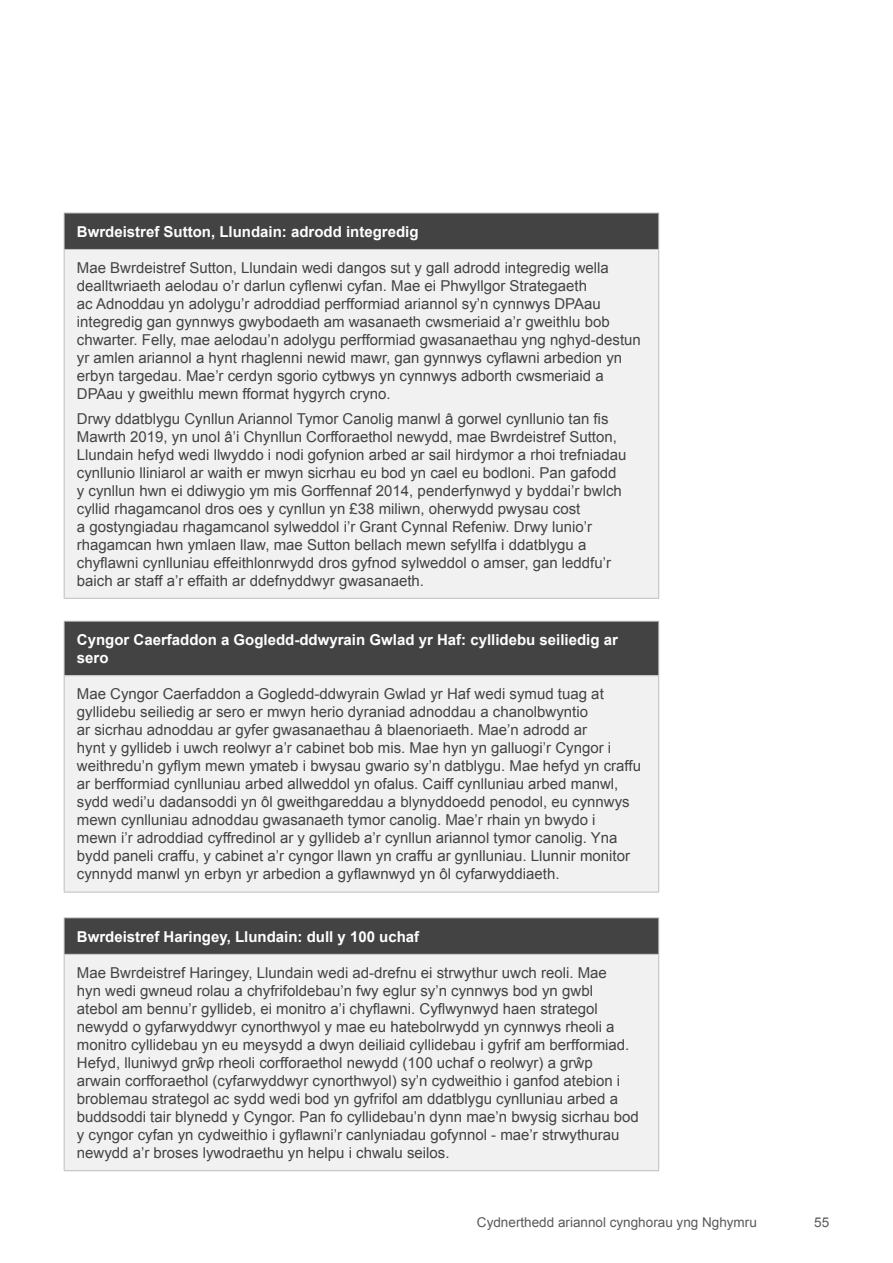
<style>
.page{position:relative;width:893px;height:1263px;background:#fff}
.page>*{position:absolute;margin:0;border:0;box-sizing:border-box;transform-origin:0 0}
.t1{font:15px/18px "Arial";color:#434343}
.t2{font:700 15px/18px "Arial";color:#fff}
.t3{font:13.5px "Arial";color:#58595b}
</style>
<div class="page">
<div style="left:64px;top:213px;width:595px;height:36px;background:#434343"></div>
<div style="left:64px;top:249px;width:595px;height:349px;background:#f1f1f2"></div>
<hr style="left:64px;top:250px;width:1px;height:348px;background:#bcbec0">
<hr style="left:658px;top:250px;width:1px;height:348px;background:#bcbec0">
<hr style="left:64px;top:598px;width:595px;height:1px;background:#bcbec0">
<hr style="left:64px;top:213px;width:595px;height:1px;background:#bcbec0">
<hr style="left:64px;top:213px;width:1px;height:36px;background:#bcbec0">
<hr style="left:658px;top:213px;width:1px;height:36px;background:#bcbec0">
<hr style="left:64px;top:249px;width:595px;height:1px;background:#bcbec0">
<div style="left:64px;top:621px;width:595px;height:55px;background:#434343"></div>
<div style="left:64px;top:676px;width:595px;height:216px;background:#f1f1f2"></div>
<hr style="left:64px;top:676px;width:1px;height:216px;background:#bcbec0">
<hr style="left:658px;top:676px;width:1px;height:216px;background:#bcbec0">
<hr style="left:64px;top:892px;width:595px;height:1px;background:#bcbec0">
<hr style="left:64px;top:621px;width:595px;height:1px;background:#bcbec0">
<hr style="left:64px;top:622px;width:1px;height:53px;background:#bcbec0">
<hr style="left:658px;top:622px;width:1px;height:53px;background:#bcbec0">
<hr style="left:64px;top:675px;width:595px;height:1px;background:#bcbec0">
<div style="left:64px;top:918px;width:595px;height:36px;background:#434343"></div>
<div style="left:64px;top:954px;width:595px;height:217px;background:#f1f1f2"></div>
<hr style="left:64px;top:955px;width:1px;height:215px;background:#bcbec0">
<hr style="left:658px;top:955px;width:1px;height:215px;background:#bcbec0">
<hr style="left:64px;top:1170px;width:595px;height:1px;background:#bcbec0">
<hr style="left:64px;top:917px;width:595px;height:1px;background:#bcbec0">
<hr style="left:64px;top:918px;width:1px;height:36px;background:#bcbec0">
<hr style="left:658px;top:918px;width:1px;height:36px;background:#bcbec0">
<hr style="left:64px;top:954px;width:595px;height:1px;background:#bcbec0">
<p class="t2" style="left:77px;top:223px;width:343px">Bwrdeistref Sutton, Llundain: adrodd integredig</p>
<p class="t1" style="left:77px;top:259px;width:565px">Mae Bwrdeistref Sutton, Llundain wedi dangos sut y gall adrodd integredig wella dealltwriaeth aelodau o’r darlun cyflenwi cyfan. Mae ei Phwyllgor Strategaeth<br>ac Adnoddau yn adolygu’r adroddiad perfformiad ariannol sy’n cynnwys DPAau integredig gan gynnwys gwybodaeth am wasanaeth cwsmeriaid a’r gweithlu bob chwarter. Felly, mae aelodau’n adolygu perfformiad gwasanaethau yng nghyd-destun yr amlen ariannol a hynt rhaglenni newid mawr, gan gynnwys cyflawni arbedion yn erbyn targedau. Mae’r cerdyn sgorio cytbwys yn cynnwys adborth cwsmeriaid a DPAau y gweithlu mewn fformat hygyrch cryno.</p>
<p class="t1" style="left:77px;top:409px;width:551px">Drwy ddatblygu Cynllun Ariannol Tymor Canolig manwl â gorwel cynllunio tan fis Mawrth 2019, yn unol â’i Chynllun Corfforaethol newydd, mae Bwrdeistref Sutton, Llundain hefyd wedi llwyddo i nodi gofynion arbed ar sail hirdymor a rhoi trefniadau cynllunio lliniarol ar waith er mwyn sicrhau eu bod yn cael eu bodloni. Pan gafodd y cynllun hwn ei ddiwygio ym mis Gorffennaf 2014, penderfynwyd y byddai’r bwlch cyllid rhagamcanol dros oes y cynllun yn £38 miliwn, oherwydd pwysau cost<br>a gostyngiadau rhagamcanol sylweddol i’r Grant Cynnal Refeniw. Drwy lunio’r rhagamcan hwn ymlaen llaw, mae Sutton bellach mewn sefyllfa i ddatblygu a chyflawni cynlluniau effeithlonrwydd dros gyfnod sylweddol o amser, gan leddfu’r baich ar staff a’r effaith ar ddefnyddwyr gwasanaeth.</p>
<p class="t2" style="left:77px;top:631px;width:542px">Cyngor Caerfaddon a Gogledd-ddwyrain Gwlad yr Haf: cyllidebu seiliedig ar sero</p>
<p class="t1" style="left:77px;top:685px;width:566px">Mae Cyngor Caerfaddon a Gogledd-ddwyrain Gwlad yr Haf wedi symud tuag at gyllidebu seiliedig ar sero er mwyn herio dyraniad adnoddau a chanolbwyntio<br>ar sicrhau adnoddau ar gyfer gwasanaethau â blaenoriaeth. Mae’n adrodd ar<br>hynt y gyllideb i uwch reolwyr a’r cabinet bob mis. Mae hyn yn galluogi’r Cyngor i weithredu’n gyflym mewn ymateb i bwysau gwario sy’n datblygu. Mae hefyd yn craffu ar berfformiad cynlluniau arbed allweddol yn ofalus. Caiff cynlluniau arbed manwl, sydd wedi’u dadansoddi yn ôl gweithgareddau a blynyddoedd penodol, eu cynnwys mewn cynlluniau adnoddau gwasanaeth tymor canolig. Mae’r rhain yn bwydo i<br>mewn i’r adroddiad cyffredinol ar y gyllideb a’r cynllun ariannol tymor canolig. Yna bydd paneli craffu, y cabinet a’r cyngor llawn yn craffu ar gynlluniau. Llunnir monitor cynnydd manwl yn erbyn yr arbedion a gyflawnwyd yn ôl cyfarwyddiaeth.</p>
<p class="t2" style="left:77px;top:928px;width:344px">Bwrdeistref Haringey, Llundain: dull y 100 uchaf</p>
<p class="t1" style="left:77px;top:964px;width:563px">Mae Bwrdeistref Haringey, Llundain wedi ad-drefnu ei strwythur uwch reoli. Mae<br>hyn wedi gwneud rolau a chyfrifoldebau’n fwy eglur sy’n cynnwys bod yn gwbl<br>atebol am bennu’r gyllideb, ei monitro a’i chyflawni. Cyflwynwyd haen strategol newydd o gyfarwyddwyr cynorthwyol y mae eu hatebolrwydd yn cynnwys rheoli a monitro cyllidebau yn eu meysydd a dwyn deiliaid cyllidebau i gyfrif am berfformiad.<br>Hefyd, lluniwyd grŵp rheoli corfforaethol newydd (100 uchaf o reolwyr) a grŵp arwain corfforaethol (cyfarwyddwyr cynorthwyol) sy’n cydweithio i ganfod atebion i broblemau strategol ac sydd wedi bod yn gyfrifol am ddatblygu cynlluniau arbed a buddsoddi tair blynedd y Cyngor. Pan fo cyllidebau’n dynn mae’n bwysig sicrhau bod y cyngor cyfan yn cydweithio i gyflawni’r canlyniadau gofynnol - mae’r strwythurau newydd a’r broses lywodraethu yn helpu i chwalu seilos.</p>
<p class="t3" style="left:477px;top:1213px;width:281px">Cydnerthedd ariannol cynghorau yng Nghymru</p>
<p class="t3" style="left:814px;top:1213px;width:17px">55</p>
</div>
